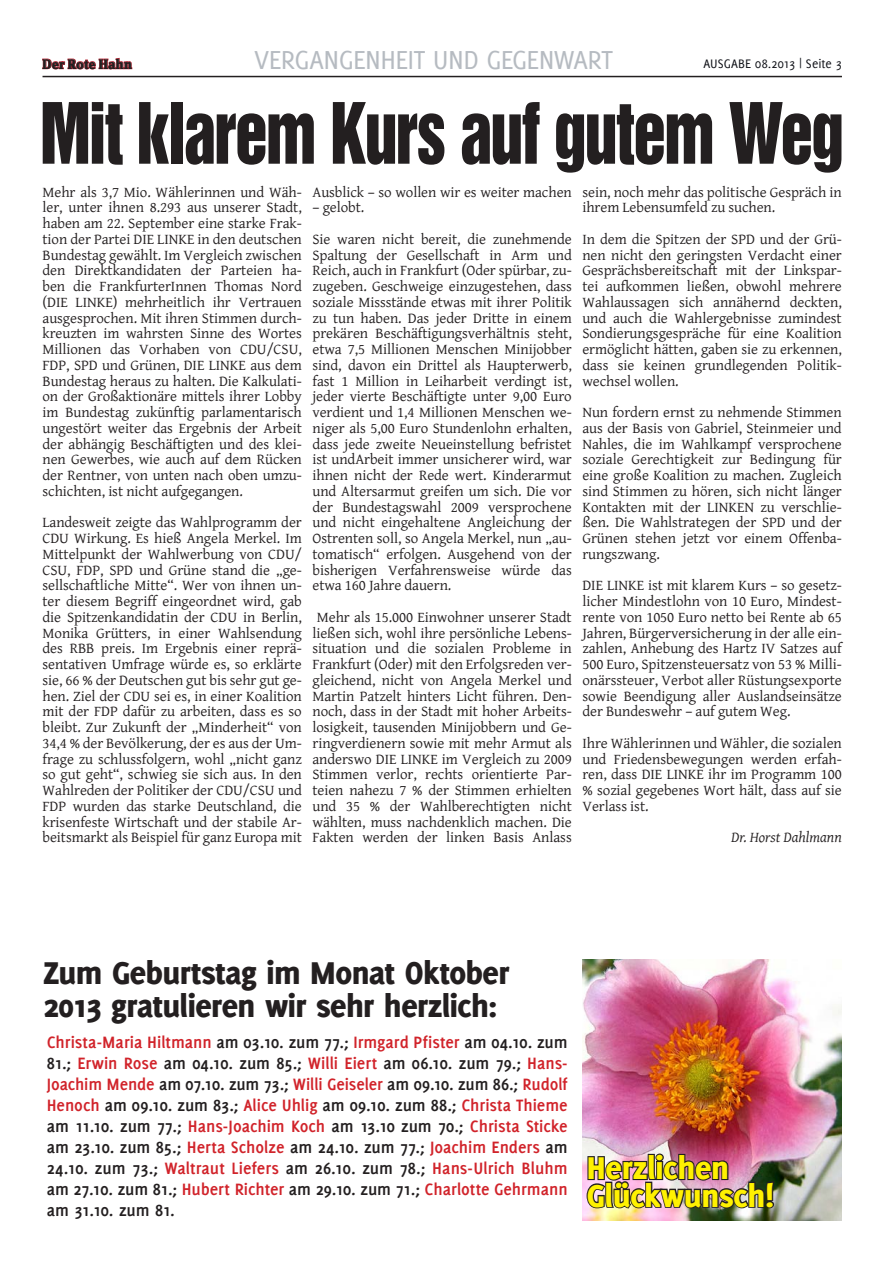
<style>
.page{position:relative;width:893px;height:1263px;background:#fff}
.page>*{position:absolute;margin:0;border:0;box-sizing:border-box;transform-origin:0 0}
.Überschrift_1{font:77.1px "Helvetica Inserat";letter-spacing:-.03em;color:#231f20;scale:.86 1}
.t1{font:800 34.5px/33px "Delicious";letter-spacing:-.015em;color:#231f20}
.t2{font:800 34.5px "Delicious";letter-spacing:-.005em;color:#fff101}
.t3{font:28.5px "Delicious";letter-spacing:-.02em;color:#b6bbc1}
.Geburtstage{font:700 18px/21px "Delicious";letter-spacing:-.005em;color:#231f20;text-align:justify}
.Fließtext_1_dreispal{font:15px/15.8px "Gentium Plus";letter-spacing:-.005em;color:#231f20;text-align:justify}
.Autor_in{font:italic 15px "Gentium Plus";color:#231f20}
.t4{font:800 14.4px "Zine Serif Dis";letter-spacing:-.005em;color:#231f20}
.Seitenkopf_Ausgabe_N{font:13.5px "Delicious";letter-spacing:.005em;color:#0f1117}
.s1{color:#d1232a}
</style>
<div class="page">
<hr style="left:43px;top:76px;width:799px;height:1px;background:#231f20">
<svg style="left:42px;top:58px;width:91px;height:12px"></svg>
<img style="left:583px;top:960px;width:259px;height:260px">
<img style="left:585px;top:1152px;width:191px;height:69px">
<p class="t4" style="left:43px;top:56px;width:91px">Der Rote Hahn</p>
<p class="t3" style="left:254px;top:43px;width:360px">VERGANGENHEIT UND GEGENWART</p>
<p class="Seitenkopf_Ausgabe_N" style="left:703px;top:56px;width:140px">AUSGABE 08.2013 | Seite 3</p>
<p class="Überschrift_1" style="left:40px;top:87px;width:937px">Mit klarem Kurs auf gutem Weg</p>
<p class="Fließtext_1_dreispal" style="left:43px;top:183px;width:261px">Mehr als 3,7 Mio. Wählerinnen und Wäh&shy;ler, unter ihnen 8.293 aus unserer Stadt, haben am 22. September eine starke Frak&shy;tion der Partei DIE LINKE in den deutschen Bundestag gewählt. Im Vergleich zwischen den Direktkandidaten der Parteien ha&shy;ben die FrankfurterInnen Thomas Nord (DIE LINKE) mehrheitlich ihr Vertrauen ausgesprochen. Mit ihren Stimmen durch&shy;kreuzten im wahrsten Sinne des Wortes Millionen das Vorhaben von CDU/CSU, FDP, SPD und Grünen, DIE LINKE aus dem Bundestag heraus zu halten. Die Kalkulati&shy;on der Großaktionäre mittels ihrer Lobby im Bundestag zukünftig parlamentarisch ungestört weiter das Ergebnis der Arbeit der abhängig Beschäftigten und des klei&shy;nen Gewerbes, wie auch auf dem Rücken der Rentner, von unten nach oben umzu&shy;schichten, ist nicht aufgegangen.</p>
<p class="Fließtext_1_dreispal" style="left:43px;top:513px;width:261px">Landesweit zeigte das Wahlprogramm der CDU Wirkung. Es hieß Angela Merkel. Im Mittelpunkt der Wahlwerbung von CDU/ CSU, FDP, SPD und Grüne stand die „ge&shy;sellschaftliche Mitte“. Wer von ihnen un&shy;ter diesem Begriff eingeordnet wird, gab die Spitzenkandidatin der CDU in Berlin, Monika Grütters, in einer Wahlsendung des RBB preis. Im Ergebnis einer reprä&shy;sentativen Umfrage würde es, so erklärte sie, 66 % der Deutschen gut bis sehr gut ge&shy;hen. Ziel der CDU sei es, in einer Koalition mit der FDP dafür zu arbeiten, dass es so bleibt. Zur Zukunft der „Minderheit“ von 34,4 % der Bevölkerung, der es aus der Um&shy;frage zu schlussfolgern, wohl „nicht ganz so gut geht“, schwieg sie sich aus. In den Wahlreden der Politiker der CDU/CSU und FDP wurden das starke Deutschland, die krisenfeste Wirtschaft und der stabile Ar&shy;beitsmarkt als Beispiel für ganz Europa mit</p>
<p class="Fließtext_1_dreispal" style="left:312px;top:183px;width:261px">Ausblick – so wollen wir es weiter machen</p>
<p class="Fließtext_1_dreispal" style="left:312px;top:198px;width:53px">– gelobt.</p>
<p class="Fließtext_1_dreispal" style="left:312px;top:230px;width:261px">Sie waren nicht bereit, die zunehmende Spaltung der Gesellschaft in Arm und Reich, auch in Frankfurt (Oder spürbar, zu&shy;zugeben. Geschweige einzugestehen, dass soziale Missstände etwas mit ihrer Politik zu tun haben. Das jeder Dritte in einem prekären Beschäftigungsverhältnis steht, etwa 7,5 Millionen Menschen Minijobber sind, davon ein Drittel als Haupterwerb, fast 1 Million in Leiharbeit verdingt ist, jeder vierte Beschäftigte unter 9,00 Euro verdient und 1,4 Millionen Menschen we&shy;niger als 5,00 Euro Stundenlohn erhalten, dass jede zweite Neueinstellung befristet ist undArbeit immer unsicherer wird, war ihnen nicht der Rede wert. Kinderarmut und Altersarmut greifen um sich. Die vor der Bundestagswahl 2009 versprochene und nicht eingehaltene Angleichung der Ostrenten soll, so Angela Merkel, nun „au&shy;tomatisch“ erfolgen. Ausgehend von der bisherigen Verfahrensweise würde das etwa 160 Jahre dauern.</p>
<p class="Fließtext_1_dreispal" style="left:312px;top:608px;width:261px">Mehr als 15.000 Einwohner unserer Stadt ließen sich, wohl ihre persönliche Lebens&shy;situation und die sozialen Probleme in Frankfurt (Oder) mit den Erfolgsreden ver&shy;gleichend, nicht von Angela Merkel und Martin Patzelt hinters Licht führen. Den&shy;noch, dass in der Stadt mit hoher Arbeits&shy;losigkeit, tausenden Minijobbern und Ge&shy;ringverdienern sowie mit mehr Armut als anderswo DIE LINKE im Vergleich zu 2009<br>Stimmen verlor, rechts orientierte Par&shy;teien nahezu 7 % der Stimmen erhielten und 35 % der Wahlberechtigten nicht wählten, muss nachdenklich machen. Die Fakten werden der linken Basis Anlass</p>
<p class="Fließtext_1_dreispal" style="left:582px;top:183px;width:261px">sein, noch mehr das politische Gespräch in ihrem Lebensumfeld zu suchen.</p>
<p class="Fließtext_1_dreispal" style="left:582px;top:230px;width:261px">In dem die Spitzen der SPD und der Grü&shy;nen nicht den geringsten Verdacht einer Gesprächsbereitschaft mit der Linkspar&shy;tei aufkommen ließen, obwohl mehrere Wahlaussagen sich annähernd deckten, und auch die Wahlergebnisse zumindest Sondierungsgespräche für eine Koalition ermöglicht hätten, gaben sie zu erkennen, dass sie keinen grundlegenden Politik&shy;wechsel wollen.</p>
<p class="Fließtext_1_dreispal" style="left:582px;top:403px;width:261px">Nun fordern ernst zu nehmende Stimmen aus der Basis von Gabriel, Steinmeier und Nahles, die im Wahlkampf versprochene soziale Gerechtigkeit zur Bedingung für eine große Koalition zu machen. Zugleich sind Stimmen zu hören, sich nicht länger Kontakten mit der LINKEN zu verschlie&shy;ßen. Die Wahlstrategen der SPD und der Grünen stehen jetzt vor einem Offenba&shy;rungszwang.</p>
<p class="Fließtext_1_dreispal" style="left:582px;top:576px;width:261px">DIE LINKE ist mit klarem Kurs – so gesetz&shy;licher Mindestlohn von 10 Euro, Mindest&shy;rente von 1050 Euro netto bei Rente ab 65<br>Jahren, Bürgerversicherung in der alle ein&shy;zahlen, Anhebung des Hartz IV Satzes auf 500 Euro, Spitzensteuersatz von 53 % Milli&shy;onärssteuer, Verbot aller Rüstungsexporte sowie Beendigung aller Auslandseinsätze der Bundeswehr – auf gutem Weg.</p>
<p class="Fließtext_1_dreispal" style="left:582px;top:734px;width:261px">Ihre Wählerinnen und Wähler, die sozialen und Friedensbewegungen werden erfah&shy;ren, dass DIE LINKE ihr im Programm 100 % sozial gegebenes Wort hält, dass auf sie Verlass ist.</p>
<p class="Autor_in" style="left:731px;top:823px;width:112px">Dr. Horst Dahlmann</p>
<p class="t1" style="left:43px;top:955px;width:468px">Zum Geburtstag im Monat Oktober<br>2013 gratulieren wir sehr herzlich:</p>
<p class="Geburtstage" style="left:47px;top:1031px;width:522px"><span class="s1">Christa-Maria Hiltmann</span> am 03.10. zum 77.; <span class="s1">Irmgard Pfister</span> am 04.10. zum 81.; <span class="s1">Erwin Rose</span> am 04.10. zum 85.; <span class="s1">Willi Eiert</span> am 06.10. zum 79.; <span class="s1">Hans-Joachim Mende</span> am 07.10. zum 73.; <span class="s1">Willi Geiseler</span> am 09.10. zum 86.; <span class="s1">Rudolf Henoch</span> am 09.10. zum 83.; <span class="s1">Alice Uhlig</span> am 09.10. zum 88.; <span class="s1">Christa Thieme </span>am 11.10. zum 77.; <span class="s1">Hans-Joachim Koch</span> am 13.10 zum 70.; <span class="s1">Christa Sticke </span>am 23.10. zum 85.; <span class="s1">Herta Scholze</span> am 24.10. zum 77.; <span class="s1">Joachim Enders</span> am 24.10. zum 73.; <span class="s1">Waltraut Liefers</span> am 26.10. zum 78.; <span class="s1">Hans-Ulrich Bluhm </span>am 27.10. zum 81.; <span class="s1">Hubert Richter</span> am 29.10. zum 71.; <span class="s1">Charlotte Gehrmann </span>am 31.10. zum 81.</p>
<p class="t2" style="left:587px;top:1148px;width:144px">Herzlichen</p>
<p class="t2" style="left:587px;top:1175px;width:189px">Glückwunsch!</p>
</div>
